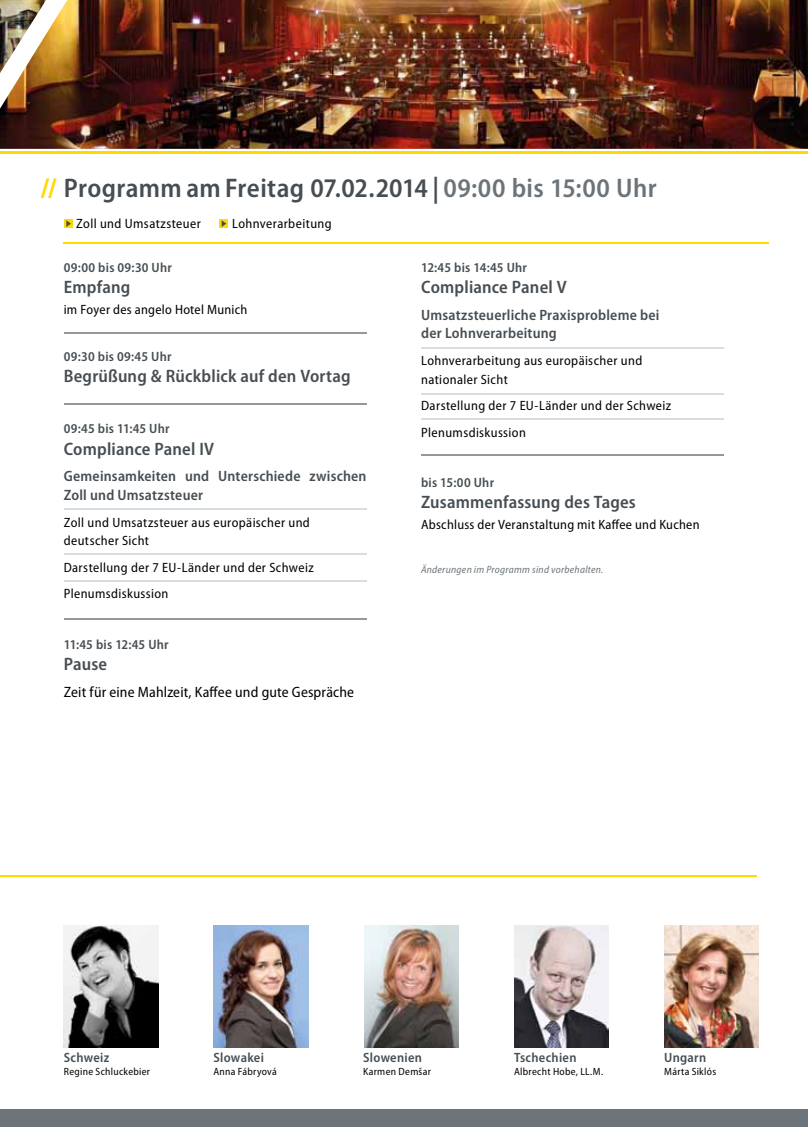
<style>
.page{position:relative;width:808px;height:1127px;background:#fff}
.page>*{position:absolute;margin:0;border:0;box-sizing:border-box;transform-origin:0 0}
.t1{font:600 semi-condensed 27px "Myriad Pro";letter-spacing:.01em;color:#474e53}
.t2{font:600 semi-condensed 18px "Myriad Pro";letter-spacing:.01em;color:#474e53}
.t3{font:600 semi-condensed 15px/18.6px "Myriad Pro";letter-spacing:.015em;color:#474e53}
.t4{font:semi-condensed 15px "Myriad Pro";letter-spacing:.01em;color:#000}
.t5{font:semi-condensed 13.5px/18.6px "Myriad Pro";letter-spacing:.03em;color:#000}
.t6{font:600 semi-condensed 13.5px "Myriad Pro";letter-spacing:.02em;color:#474e53}
.t7{font:semi-condensed 10.5px "Myriad Pro";letter-spacing:.03em;color:#000}
.t8{font:italic semi-condensed 10.5px "Myriad Pro";letter-spacing:.03em;color:#6c747a}
.s1{font-weight:700;font-stretch:normal;color:#ffda00}
.s2{color:#6c747a}
</style>
<div class="page">
<img style="left:0;top:0;width:808px;height:149px">
<hr style="left:0;top:152px;width:808px;height:2px;background:#ffda00">
<div style="left:0;top:1110px;width:808px;height:17px;background:#6c747a"></div>
<div style="left:64px;top:219px;width:8px;height:9px;background:#ffda00"></div>
<svg style="left:66px;top:220px;width:5px;height:7px"></svg>
<svg style="left:219px;top:219px;width:9px;height:9px"></svg>
<svg style="left:222px;top:220px;width:4px;height:7px"></svg>
<img style="left:0;top:0;width:67px;height:109px">
<hr style="left:64px;top:242px;width:705px;height:1px;background:#ffda00">
<hr style="left:0;top:875px;width:757px;height:1px;background:#ffda00">
<hr style="left:64px;top:332px;width:302px;height:1px;background:#91989e">
<hr style="left:64px;top:404px;width:302px;height:1px;background:#91989e">
<hr style="left:64px;top:618px;width:302px;height:1px;background:#91989e">
<hr style="left:421px;top:455px;width:302px;height:1px;background:#91989e">
<hr style="left:64px;top:508px;width:303px;height:1px;background:#dadde0">
<hr style="left:64px;top:553px;width:303px;height:1px;background:#dadde0">
<hr style="left:64px;top:581px;width:303px;height:1px;background:#dadde0">
<hr style="left:421px;top:347px;width:303px;height:1px;background:#dadde0">
<hr style="left:421px;top:394px;width:303px;height:1px;background:#dadde0">
<hr style="left:421px;top:418px;width:303px;height:1px;background:#dadde0">
<img style="left:64px;top:925px;width:94px;height:123px">
<img style="left:214px;top:925px;width:94px;height:122px">
<img style="left:364px;top:925px;width:94px;height:122px">
<img style="left:514px;top:925px;width:94px;height:122px">
<img style="left:664px;top:925px;width:94px;height:122px">
<h1 class="t1" style="left:40px;top:173px;width:618px"><span class="s1">//</span> Programm am Freitag 07.02.2014 | <span class="s2">09:00 bis 15:00 Uhr</span></h1>
<p class="t5" style="left:76px;top:214px;width:126px">Zoll und Umsatzsteuer</p>
<p class="t5" style="left:232px;top:214px;width:101px">Lohnverarbeitung</p>
<p class="t6" style="left:64px;top:260px;width:110px">09:00 bis 09:30 Uhr</p>
<h2 class="t2" style="left:64px;top:277px;width:68px">Empfang</h2>
<p class="t5" style="left:64px;top:301px;width:185px">im Foyer des angelo Hotel Munich</p>
<p class="t6" style="left:64px;top:349px;width:109px">09:30 bis 09:45 Uhr</p>
<h2 class="t2" style="left:64px;top:366px;width:288px">Begrüßung &amp; Rückblick auf den Vortag</h2>
<p class="t6" style="left:64px;top:421px;width:107px">09:45 bis 11:45 Uhr</p>
<h2 class="t2" style="left:64px;top:439px;width:152px">Compliance Panel IV</h2>
<p class="t3" style="left:64px;top:467px;width:304px">Gemeinsamkeiten und Unterschiede zwischen<br>Zoll und Umsatzsteuer</p>
<p class="t5" style="left:64px;top:513px;width:248px">Zoll und Umsatzsteuer aus europäischer und deutscher Sicht</p>
<p class="t5" style="left:64px;top:554px;width:251px;line-height:26.5px">Darstellung der 7 EU-Länder und der Schweiz<br>Plenumsdiskussion</p>
<p class="t6" style="left:64px;top:637px;width:106px">11:45 bis 12:45 Uhr</p>
<h2 class="t2" style="left:64px;top:654px;width:45px">Pause</h2>
<p class="t4" style="left:64px;top:684px;width:292px">Zeit für eine Mahlzeit, Kaffee und gute Gespräche</p>
<p class="t6" style="left:421px;top:260px;width:107px">12:45 bis 14:45 Uhr</p>
<h2 class="t2" style="left:421px;top:277px;width:147px">Compliance Panel V</h2>
<p class="t3" style="left:421px;top:306px;width:240px">Umsatzsteuerliche Praxisprobleme bei der Lohnverarbeitung</p>
<p class="t5" style="left:421px;top:351px;width:223px">Lohnverarbeitung aus europäischer und nationaler Sicht</p>
<p class="t5" style="left:421px;top:393px;width:251px;line-height:26.5px">Darstellung der 7 EU-Länder und der Schweiz<br>Plenumsdiskussion</p>
<p class="t6" style="left:421px;top:475px;width:75px">bis 15:00 Uhr</p>
<h2 class="t2" style="left:421px;top:492px;width:216px">Zusammenfassung des Tages</h2>
<p class="t5" style="left:421px;top:516px;width:280px">Abschluss der Veranstaltung mit Kaffee und Kuchen</p>
<p class="t8" style="left:421px;top:564px;width:184px">Änderungen im Programm sind vorbehalten.</p>
<p class="t6" style="left:64px;top:1050px;width:47px">Schweiz</p>
<p class="t7" style="left:64px;top:1066px;width:88px">Regine Schluckebier</p>
<p class="t6" style="left:213px;top:1050px;width:52px">Slowakei</p>
<p class="t7" style="left:213px;top:1066px;width:65px">Anna Fábryová</p>
<p class="t6" style="left:363px;top:1050px;width:60px">Slowenien</p>
<p class="t7" style="left:363px;top:1066px;width:69px">Karmen Demšar</p>
<p class="t6" style="left:514px;top:1050px;width:64px">Tschechien</p>
<p class="t7" style="left:514px;top:1066px;width:91px">Albrecht Hobe, LL.M.</p>
<p class="t6" style="left:664px;top:1050px;width:44px">Ungarn</p>
<p class="t7" style="left:664px;top:1066px;width:53px">Márta Siklós</p>
</div>
